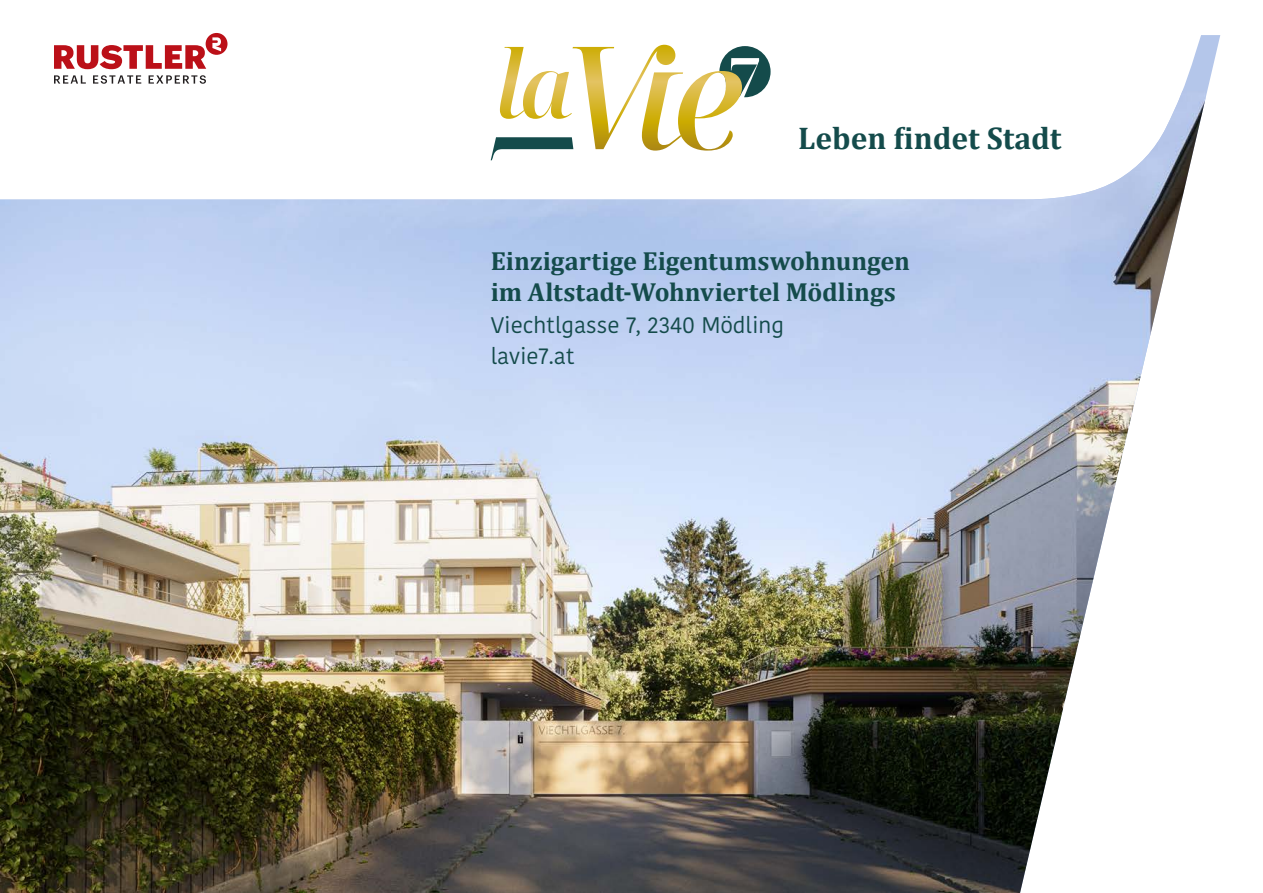
<style>
.page{position:relative;width:1263px;height:893px;background:#fff}
.page>*{position:absolute;margin:0;border:0;box-sizing:border-box;transform-origin:0 0}
.t1{font:700 31.5px "Cambria";color:#144b4b}
.t2{font:700 26.25px/31.5px "Cambria";color:#144b4b}
.t3{font:22.5px/31.5px "Kohinoor Bangla";color:#144b4b}
</style>
<div class="page">
<svg style="left:85px;top:35px;width:1135px;height:65px"></svg>
<img style="left:0;top:91px;width:1205px;height:802px">
<svg style="left:54px;top:33px;width:173px;height:36px"></svg>
<svg style="left:54px;top:75px;width:32px;height:9px"></svg>
<svg style="left:93px;top:75px;width:48px;height:9px"></svg>
<svg style="left:149px;top:75px;width:57px;height:9px"></svg>
<p class="t1" style="left:798px;top:116px;width:265px">Leben findet Stadt</p>
<p class="t2" style="left:491px;top:244px;width:421px">Einzigartige Eigentumswohnungen im Altstadt-Wohnviertel Mödlings</p>
<p class="t3" style="left:491px;top:308px;width:295px">Viechtlgasse 7, 2340 Mödling lavie7.at</p>
</div>
